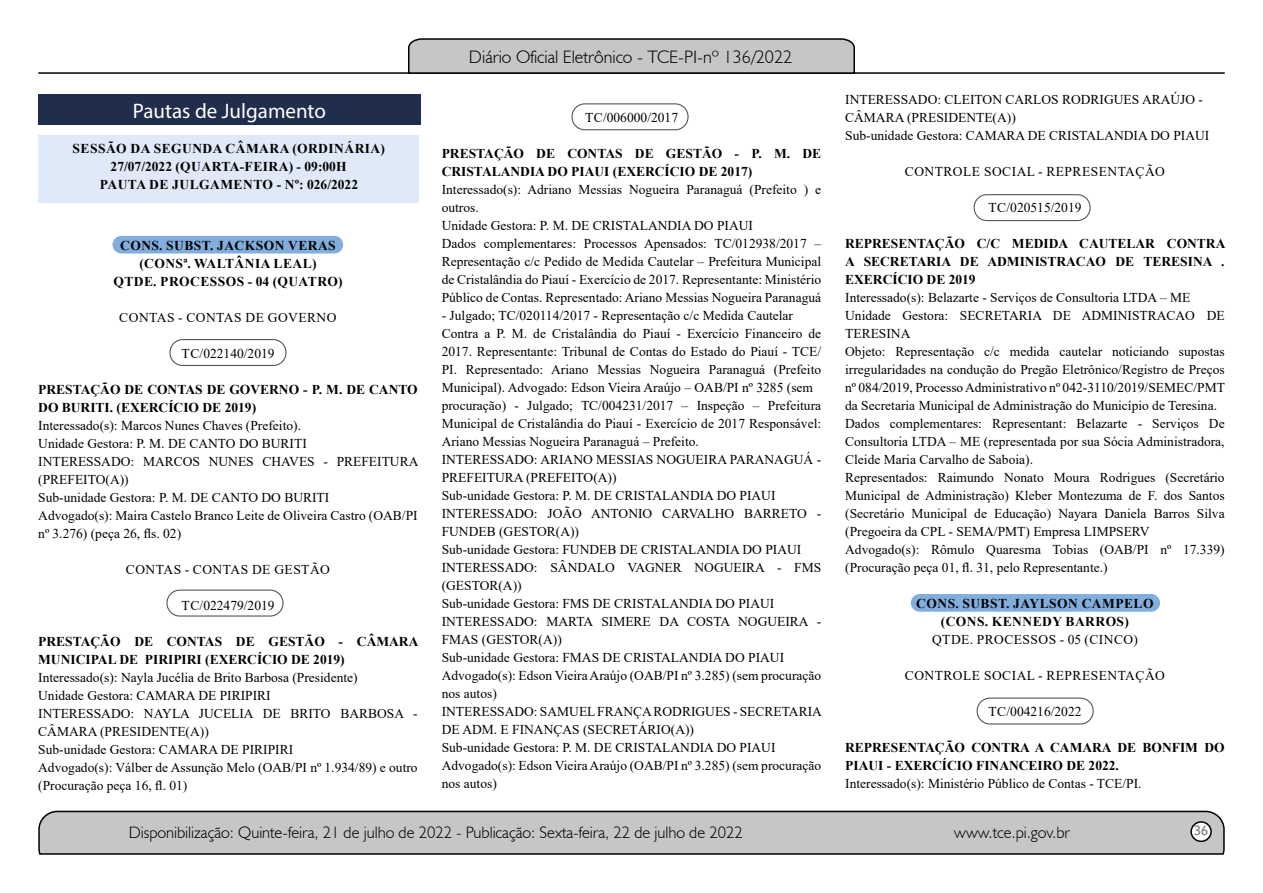
<style>
.page{position:relative;width:1263px;height:893px;background:#fff}
.page>*{position:absolute;margin:0;border:0;box-sizing:border-box;transform-origin:0 0}
.t1{font:21px "Myriad Pro";color:#fff}
.t2{font:300 18px "Humanist 521 BT";color:#000}
.t3{font:300 16.5px "Humanist 521 BT";color:#000}
.t4{font:15px "Estrangelo Edessa";color:#808080}
.t5{font:13.5px/18px "Times New Roman";color:#000}
.t6{font:700 13.5px/18px "Times New Roman";color:#000}
.t7{font:700 13.5px/18px "Times New Roman";letter-spacing:.035em;color:#000;text-align:center}
.t8{font:13.5px "Times New Roman";letter-spacing:.035em;color:#000}
</style>
<div class="page">
<svg style="left:38px;top:810px;width:1187px;height:45px;background:#b9b9b9"></svg>
<div style="left:1191px;top:822px;width:20px;height:19px;background:#fff;border-radius:50%"></div>
<div style="left:1190px;top:821px;width:22px;height:21px;border:2px solid #000;border-radius:50%"></div>
<hr style="left:38px;top:72px;width:1187px;height:2px;background:#000">
<svg style="left:407px;top:38px;width:449px;height:36px;background:#b4b4b4"></svg>
<div style="left:112px;top:236px;width:231px;height:18px;background:#82aedd;border-radius:9px"></div>
<div style="left:911px;top:594px;width:249px;height:18px;background:#82aedd;border-radius:9px"></div>
<div style="left:38px;top:135px;width:380px;height:68px;background:#e0e9f7"></div>
<div style="left:38px;top:94px;width:383px;height:31px;background:#212d4c"></div>
<div style="left:169px;top:339px;width:117px;height:27px;border:1px solid #575756;border-radius:13px"></div>
<div style="left:166px;top:590px;width:117px;height:27px;border:1px solid #575756;border-radius:13px"></div>
<div style="left:571px;top:103px;width:117px;height:27px;border:1px solid #575756;border-radius:13px"></div>
<div style="left:973px;top:194px;width:118px;height:27px;border:1px solid #575756;border-radius:13px"></div>
<div style="left:976px;top:698px;width:118px;height:27px;border:1px solid #575756;border-radius:13px"></div>
<h1 class="t1" style="left:133px;top:98px;width:195px">Pautas de Julgamento</h1>
<p class="t7" style="left:73px;top:139px;width:314px">SESSÃO DA SEGUNDA CÂMARA (ORDINÁRIA)<br>27/07/2022 (QUARTA-FEIRA) - 09:00H<br>PAUTA DE JULGAMENTO - Nº: 026/2022</p>
<p class="t7" style="left:113px;top:236px;width:231px">CONS. SUBST. JACKSON VERAS (CONSª. WALTÂNIA LEAL)<br>QTDE. PROCESSOS - 04 (QUATRO)</p>
<p class="t8" style="left:119px;top:308px;width:219px">CONTAS - CONTAS DE GOVERNO</p>
<p class="t5" style="left:182px;top:344px;width:94px">TC/022140/2019</p>
<p class="t6" style="left:38px;top:380px;width:381px">PRESTAÇÃO DE CONTAS DE GOVERNO - P. M. DE CANTO<br>DO BURITI. (EXERCÍCIO DE 2019)</p>
<p class="t5" style="left:38px;top:416px;width:382px">Interessado(s): Marcos Nunes Chaves (Prefeito).<br>Unidade Gestora: P. M. DE CANTO DO BURITI<br>INTERESSADO: MARCOS NUNES CHAVES - PREFEITURA (PREFEITO(A))<br>Sub-unidade Gestora: P. M. DE CANTO DO BURITI<br>Advogado(s): Maira Castelo Branco Leite de Oliveira Castro (OAB/PI nº 3.276) (peça 26, fls. 02)</p>
<p class="t8" style="left:126px;top:560px;width:206px">CONTAS - CONTAS DE GESTÃO</p>
<p class="t5" style="left:182px;top:596px;width:94px">TC/022479/2019</p>
<p class="t6" style="left:38px;top:632px;width:382px">PRESTAÇÃO DE CONTAS DE GESTÃO - CÂMARA<br>MUNICIPAL DE PIRIPIRI (EXERCÍCIO DE 2019)</p>
<p class="t5" style="left:38px;top:668px;width:381px">Interessado(s): Nayla Jucélia de Brito Barbosa (Presidente)<br>Unidade Gestora: CAMARA DE PIRIPIRI<br>INTERESSADO: NAYLA JUCELIA DE BRITO BARBOSA - CÂMARA (PRESIDENTE(A))<br>Sub-unidade Gestora: CAMARA DE PIRIPIRI<br>Advogado(s): Válber de Assunção Melo (OAB/PI nº 1.934/89) e outro (Procuração peça 16, fl. 01)</p>
<h2 class="t2" style="left:469px;top:46px;width:325px">Diário Oficial Eletrônico - TCE-PI-nº 136/2022</h2>
<p class="t5" style="left:585px;top:108px;width:94px">TC/006000/2017</p>
<p class="t6" style="left:442px;top:144px;width:381px">PRESTAÇÃO DE CONTAS DE GESTÃO - P. M. DE<br>CRISTALANDIA DO PIAUI (EXERCÍCIO DE 2017)</p>
<p class="t5" style="left:442px;top:180px;width:381px">Interessado(s): Adriano Messias Nogueira Paranaguá (Prefeito ) e outros.<br>Unidade Gestora: P. M. DE CRISTALANDIA DO PIAUI<br>Dados complementares: Processos Apensados: TC/012938/2017 – Representação c/c Pedido de Medida Cautelar – Prefeitura Municipal de Cristalândia do Piauí - Exercício de 2017. Representante: Ministério Público de Contas. Representado: Ariano Messias Nogueira Paranaguá</p>
<p class="t5" style="left:442px;top:306px;width:382px">- Julgado; TC/020114/2017 - Representação c/c Medida Cautelar Contra a P. M. de Cristalândia do Piauí - Exercício Financeiro de 2017. Representante: Tribunal de Contas do Estado do Piauí - TCE/ PI. Representado: Ariano Messias Nogueira Paranaguá (Prefeito Municipal). Advogado: Edson Vieira Araújo – OAB/PI nº 3285 (sem procuração) - Julgado; TC/004231/2017 – Inspeção – Prefeitura Municipal de Cristalândia do Piauí - Exercício de 2017 Responsável:<br>Ariano Messias Nogueira Paranaguá – Prefeito.<br>INTERESSADO: ARIANO MESSIAS NOGUEIRA PARANAGUÁ - PREFEITURA (PREFEITO(A))<br>Sub-unidade Gestora: P. M. DE CRISTALANDIA DO PIAUI INTERESSADO: JOÃO ANTONIO CARVALHO BARRETO - FUNDEB (GESTOR(A))<br>Sub-unidade Gestora: FUNDEB DE CRISTALANDIA DO PIAUI INTERESSADO: SÂNDALO VAGNER NOGUEIRA - FMS (GESTOR(A))<br>Sub-unidade Gestora: FMS DE CRISTALANDIA DO PIAUI INTERESSADO: MARTA SIMERE DA COSTA NOGUEIRA - FMAS (GESTOR(A))<br>Sub-unidade Gestora: FMAS DE CRISTALANDIA DO PIAUI Advogado(s): Edson Vieira Araújo (OAB/PI nº 3.285) (sem procuração nos autos)<br>INTERESSADO: SAMUEL FRANÇA RODRIGUES - SECRETARIA DE ADM. E FINANÇAS (SECRETÁRIO(A))<br>Sub-unidade Gestora: P. M. DE CRISTALANDIA DO PIAUI Advogado(s): Edson Vieira Araújo (OAB/PI nº 3.285) (sem procuração nos autos)</p>
<p class="t5" style="left:845px;top:90px;width:366px">INTERESSADO: CLEITON CARLOS RODRIGUES ARAÚJO -<br>CÂMARA (PRESIDENTE(A))<br>Sub-unidade Gestora: CAMARA DE CRISTALANDIA DO PIAUI</p>
<p class="t8" style="left:905px;top:162px;width:262px">CONTROLE SOCIAL - REPRESENTAÇÃO</p>
<p class="t5" style="left:988px;top:198px;width:94px">TC/020515/2019</p>
<p class="t6" style="left:845px;top:234px;width:382px;text-align:justify">REPRESENTAÇÃO C/C MEDIDA CAUTELAR CONTRA A SECRETARIA DE ADMINISTRACAO DE TERESINA .<br>EXERCÍCIO DE 2019</p>
<p class="t5" style="left:845px;top:288px;width:381px">Interessado(s): Belazarte - Serviços de Consultoria LTDA – ME Unidade Gestora: SECRETARIA DE ADMINISTRACAO DE TERESINA<br>Objeto: Representação c/c medida cautelar noticiando supostas irregularidades na condução do Pregão Eletrônico/Registro de Preços nº 084/2019, Processo Administrativo nº 042-3110/2019/SEMEC/PMT da Secretaria Municipal de Administração do Município de Teresina.<br>Dados complementares: Representant: Belazarte - Serviços De Consultoria LTDA – ME (representada por sua Sócia Administradora, Cleide Maria Carvalho de Saboia).<br>Representados: Raimundo Nonato Moura Rodrigues (Secretário Municipal de Administração) Kleber Montezuma de F. dos Santos (Secretário Municipal de Educação) Nayara Daniela Barros Silva (Pregoeira da CPL - SEMA/PMT) Empresa LIMPSERV Advogado(s): Rômulo Quaresma Tobias (OAB/PI nº 17.339) (Procuração peça 01, fl. 31, pelo Representante.)</p>
<p class="t7" style="left:916px;top:594px;width:239px">CONS. SUBST. JAYLSON CAMPELO (CONS. KENNEDY BARROS)</p>
<p class="t8" style="left:932px;top:630px;width:207px">QTDE. PROCESSOS - 05 (CINCO)</p>
<p class="t8" style="left:905px;top:666px;width:262px">CONTROLE SOCIAL - REPRESENTAÇÃO</p>
<p class="t5" style="left:988px;top:702px;width:94px">TC/004216/2022</p>
<p class="t6" style="left:845px;top:738px;width:381px">REPRESENTAÇÃO CONTRA A CAMARA DE BONFIM DO<br>PIAUI - EXERCÍCIO FINANCEIRO DE 2022.</p>
<p class="t5" style="left:845px;top:774px;width:298px">Interessado(s): Ministério Público de Contas - TCE/PI.</p>
<p class="t3" style="left:129px;top:822px;width:616px">Disponibilização: Quinte-feira, 21 de julho de 2022 - Publicação: Sexta-feira, 22 de julho de 2022</p>
<p class="t3" style="left:954px;top:822px;width:117px">www.tce.pi.gov.br</p>
<p class="t4" style="left:1194px;top:823px;width:16px">36</p>
</div>
